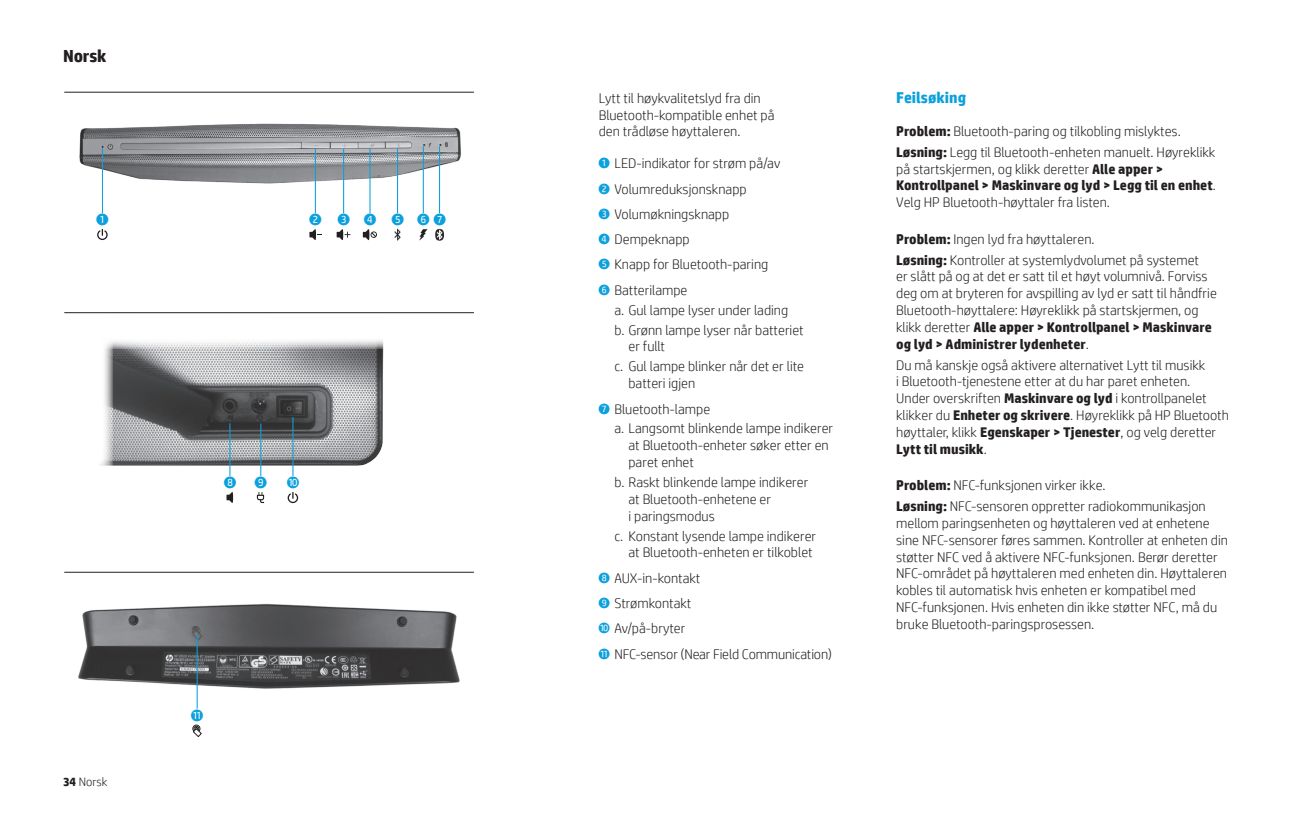
<style>
.page{position:relative;width:1292px;height:819px;background:#fff}
.page>*{position:absolute;margin:0;border:0;box-sizing:border-box;transform-origin:0 0}
.language{font:700 17.5px "HP Simplified";letter-spacing:-.01em;color:#231f20}
._1_text_title__no_DC{font:700 15.75px "HP Simplified";color:#0ca0dd}
.t1{font:15.4px "HP Simplified Bubbles";color:#0ca0dd}
.TROUBLE_SHOOTING{font:300 14px/16.8px "HP Simplified";color:#231f20}
.table_text_a_b{font:300 14px/16.8px "HP Simplified";color:#231f20}
.TS_2ND_PARA{font:300 14px/16.8px "HP Simplified";color:#231f20}
.BUBBLE_HEAD{font:300 14px "HP Simplified";color:#231f20}
._1_text_title__no_DC-2{font:300 14px/16.8px "HP Simplified";color:#231f20}
.TS_FIRST_LINE{font:300 14px "HP Simplified";color:#231f20}
.figure_titles{font:300 12.25px "HP Simplified";color:#231f20}
.s1{font-weight:700}
.s2{font-family:"HP Simplified Bubbles";font-weight:400;color:#0ca0dd}
</style>
<div class="page">
<img style="left:78px;top:603px;width:382px;height:97px">
<img style="left:113px;top:349px;width:271px;height:125px">
<svg style="left:70px;top:313px;width:349px;height:36px"></svg>
<div style="left:72px;top:302px;width:41px;height:174px;background:#fff"></div>
<img style="left:79px;top:123px;width:382px;height:71px">
<hr style="left:102px;top:148px;width:1px;height:67px;background:#0ca0dd">
<hr style="left:229px;top:423px;width:1px;height:58px;background:#0ca0dd">
<hr style="left:260px;top:424px;width:1px;height:57px;background:#0ca0dd">
<hr style="left:397px;top:149px;width:1px;height:65px;background:#0ca0dd">
<hr style="left:343px;top:149px;width:1px;height:65px;background:#0ca0dd">
<hr style="left:315px;top:149px;width:1px;height:65px;background:#0ca0dd">
<hr style="left:292px;top:417px;width:1px;height:64px;background:#0ca0dd">
<hr style="left:423px;top:146px;width:1px;height:68px;background:#0ca0dd">
<hr style="left:369px;top:149px;width:1px;height:68px;background:#0ca0dd">
<hr style="left:439px;top:146px;width:1px;height:69px;background:#0ca0dd">
<svg style="left:394px;top:212px;width:7px;height:28px"></svg>
<hr style="left:197px;top:635px;width:1px;height:84px;background:#0ca0dd">
<svg style="left:192px;top:708px;width:10px;height:29px"></svg>
<hr style="left:64px;top:92px;width:410px;height:1px;background:#231f20">
<hr style="left:64px;top:312px;width:410px;height:1px;background:#231f20">
<hr style="left:64px;top:572px;width:410px;height:1px;background:#231f20">
<svg style="left:309px;top:212px;width:13px;height:28px"></svg>
<svg style="left:226px;top:475px;width:8px;height:28px"></svg>
<svg style="left:336px;top:212px;width:15px;height:28px"></svg>
<svg style="left:363px;top:212px;width:14px;height:28px"></svg>
<svg style="left:419px;top:212px;width:25px;height:29px"></svg>
<svg style="left:256px;top:475px;width:9px;height:28px"></svg>
<svg style="left:97px;top:213px;width:11px;height:27px"></svg>
<svg style="left:287px;top:475px;width:12px;height:28px"></svg>
<p class="language" style="left:63px;top:46px;width:45px">Norsk</p>
<p class="t1" style="left:97px;top:211px;width:14px">1</p>
<p class="t1" style="left:309px;top:211px;width:42px">2 3</p>
<p class="t1" style="left:392px;top:211px;width:14px">5</p>
<p class="t1" style="left:364px;top:211px;width:14px">4</p>
<p class="t1" style="left:417px;top:211px;width:30px">67</p>
<p class="t1" style="left:224px;top:474px;width:45px">8 9</p>
<p class="t1" style="left:287px;top:474px;width:14px">-</p>
<p class="figure_titles" style="left:63px;top:775px;width:46px"><span class="s1">34</span> Norsk</p>
<p class="t1" style="left:191px;top:707px;width:14px">q</p>
<p class="_1_text_title__no_DC-2" style="left:598px;top:89px;width:177px">Lytt til høykvalitetslyd fra din<br>Bluetooth-kompatible enhet på den trådløse høyttaleren.</p>
<p class="BUBBLE_HEAD" style="left:598px;top:156px;width:183px"><span class="s2">1</span> LED-indikator for strøm på/av</p>
<p class="BUBBLE_HEAD" style="left:598px;top:181px;width:149px"><span class="s2">2</span> Volumreduksjonsknapp</p>
<p class="BUBBLE_HEAD" style="left:598px;top:206px;width:132px"><span class="s2">3</span> Volumøkningsknapp</p>
<p class="BUBBLE_HEAD" style="left:598px;top:231px;width:92px"><span class="s2">4</span> Dempeknapp</p>
<p class="BUBBLE_HEAD" style="left:598px;top:257px;width:171px"><span class="s2">5</span> Knapp for Bluetooth-paring</p>
<p class="BUBBLE_HEAD" style="left:598px;top:282px;width:90px"><span class="s2">6</span> Batterilampe</p>
<p class="table_text_a_b" style="left:614px;top:301px;width:175px">a. Gul lampe lyser under lading</p>
<p class="table_text_a_b" style="left:628px;top:321px;width:177px;text-indent:-14px">b. Grønn lampe lyser når batteriet er fullt</p>
<p class="table_text_a_b" style="left:628px;top:358px;width:177px;text-indent:-14px">c. Gul lampe blinker når det er lite batteri igjen</p>
<p class="BUBBLE_HEAD" style="left:598px;top:401px;width:113px"><span class="s2">7</span> Bluetooth-lampe</p>
<p class="table_text_a_b" style="left:628px;top:420px;width:206px;text-indent:-14px">a. Langsomt blinkende lampe indikerer at Bluetooth-enheter søker etter en paret enhet</p>
<p class="table_text_a_b" style="left:628px;top:474px;width:181px;text-indent:-14px">b. Raskt blinkende lampe indikerer at Bluetooth-enhetene er<br>i paringsmodus</p>
<p class="table_text_a_b" style="left:614px;top:527px;width:203px;text-align:right">c. Konstant lysende lampe indikerer at Bluetooth-enheten er tilkoblet</p>
<p class="BUBBLE_HEAD" style="left:598px;top:570px;width:103px"><span class="s2">8</span> AUX-in-kontakt</p>
<p class="BUBBLE_HEAD" style="left:598px;top:595px;width:94px"><span class="s2">9</span> Strømkontakt</p>
<p class="BUBBLE_HEAD" style="left:598px;top:621px;width:88px"><span class="s2">-</span> Av/på-bryter</p>
<p class="BUBBLE_HEAD" style="left:598px;top:646px;width:235px"><span class="s2">q</span> NFC-sensor (Near Field Communication)</p>
<p class="_1_text_title__no_DC" style="left:896px;top:89px;width:71px">Feilsøking</p>
<p class="TROUBLE_SHOOTING" style="left:896px;top:122px;width:286px"><span class="s1">Problem:</span> Bluetooth-paring og tilkobling mislyktes.</p>
<p class="TROUBLE_SHOOTING" style="left:896px;top:143px;width:321px"><span class="s1">Løsning:</span> Legg til Bluetooth-enheten manuelt. Høyreklikk på startskjermen, og klikk deretter <span class="s1">Alle apper &gt; Kontrollpanel &gt; Maskinvare og lyd &gt; Legg til en enhet</span>.<br>Velg HP Bluetooth-høyttaler fra listen.</p>
<p class="TS_FIRST_LINE" style="left:896px;top:231px;width:200px"><span class="s1">Problem:</span> Ingen lyd fra høyttaleren.</p>
<p class="TROUBLE_SHOOTING" style="left:896px;top:251px;width:322px"><span class="s1">Løsning:</span> Kontroller at systemlydvolumet på systemet<br>er slått på og at det er satt til et høyt volumnivå. Forviss deg om at bryteren for avspilling av lyd er satt til håndfrie Bluetooth-høyttalere: Høyreklikk på startskjermen, og klikk deretter <span class="s1">Alle apper &gt; Kontrollpanel &gt; Maskinvare og lyd &gt; Administrer lydenheter</span>.</p>
<p class="TS_2ND_PARA" style="left:896px;top:356px;width:334px">Du må kanskje også aktivere alternativet Lytt til musikk<br>i Bluetooth-tjenestene etter at du har paret enheten.<br>Under overskriften <span class="s1">Maskinvare og lyd</span> i kontrollpanelet klikker du <span class="s1">Enheter og skrivere</span>. Høyreklikk på HP Bluetooth høyttaler, klikk <span class="s1">Egenskaper &gt; Tjenester</span>, og velg deretter <span class="s1">Lytt til musikk</span>.</p>
<p class="TS_FIRST_LINE" style="left:896px;top:478px;width:211px"><span class="s1">Problem:</span> NFC-funksjonen virker ikke.</p>
<p class="TROUBLE_SHOOTING" style="left:896px;top:498px;width:333px"><span class="s1">Løsning:</span> NFC-sensoren oppretter radiokommunikasjon mellom paringsenheten og høyttaleren ved at enhetene sine NFC-sensorer føres sammen. Kontroller at enheten din støtter NFC ved å aktivere NFC-funksjonen. Berør deretter NFC-området på høyttaleren med enheten din. Høyttaleren kobles til automatisk hvis enheten er kompatibel med NFC-funksjonen. Hvis enheten din ikke støtter NFC, må du bruke Bluetooth-paringsprosessen.</p>
</div>
